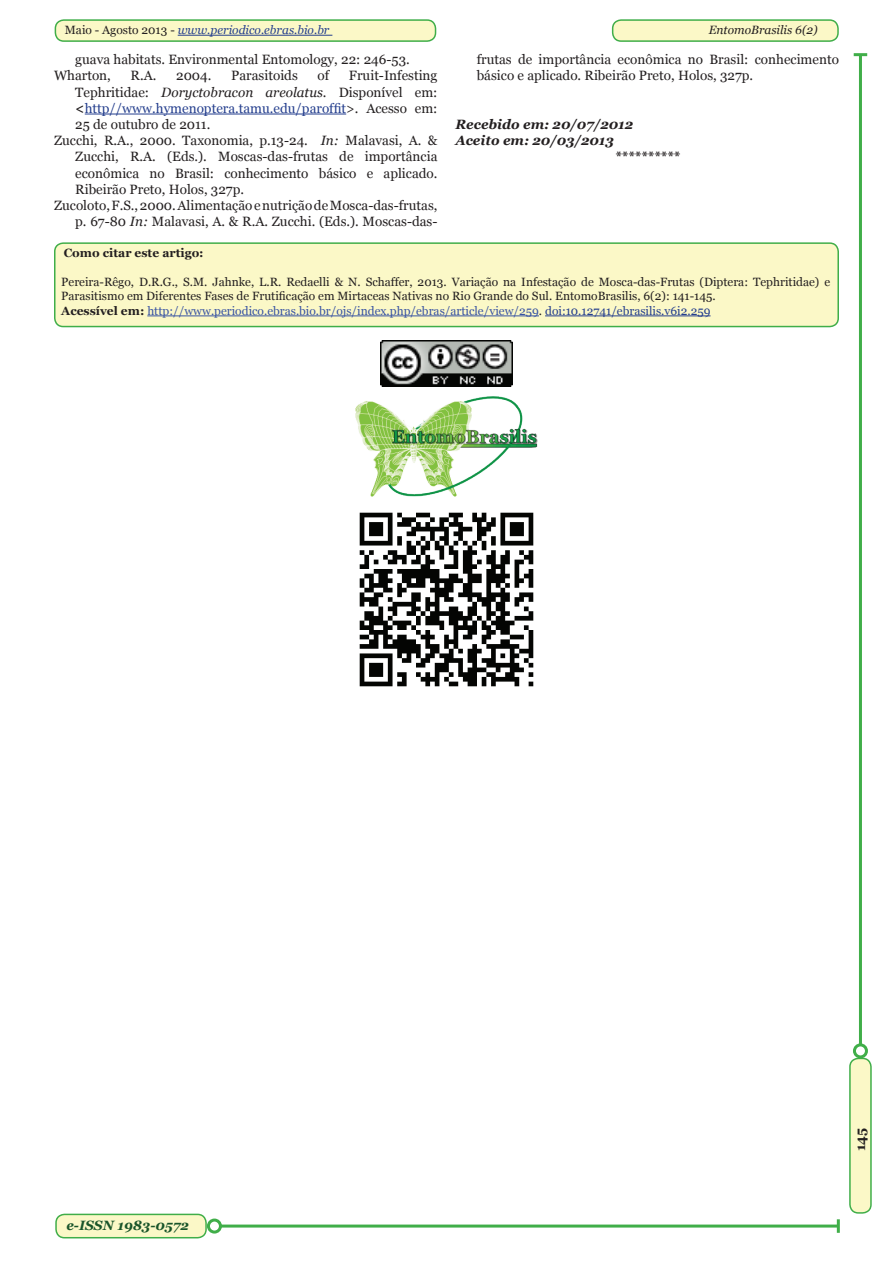
<style>
.page{position:relative;width:893px;height:1263px;background:#fff}
.page>*{position:absolute;margin:0;border:0;box-sizing:border-box;transform-origin:0 0}
.t1{font:13.5px/16.2px "Georgia";color:#231f20}
.t2{font:13.5px "Georgia";color:#253f8e}
.t3{font:italic 700 13.5px "Georgia";color:#231f20}
.t4{font:italic 700 13.5px "Georgia";color:#19552a}
.t5{font:700 13.5px "Georgia";color:#231f20}
.t6{font:12px/14.4px "Georgia";color:#231f20}
.t7{font:italic 12px "Georgia";color:#253f8e}
.t8{font:700 12px "Georgia";color:#231f20}
.t9{font:italic 12px "Georgia";color:#231f20}
.s1{font-style:normal;color:#231f20}
.s2{font-style:italic}
.s3{font-weight:700;color:#231f20}
.s4{color:#231f20}
.s5{font-weight:700}
.s6{color:#3853a3}
.s7{color:#253f8e}
</style>
<div class="page">
<div style="left:55px;top:20px;width:381px;height:21px;background:#fbf8c7;border-radius:9px"></div>
<hr style="left:178px;top:35px;width:154px;height:1px;background:#253f8e">
<div style="left:55px;top:19px;width:381px;height:23px;border:2px solid #40ae49;border-radius:9px"></div>
<div style="left:613px;top:20px;width:225px;height:21px;background:#fbf8c7;border-radius:9px"></div>
<div style="left:612px;top:19px;width:227px;height:23px;border:2px solid #40ae49;border-radius:9px"></div>
<div style="left:56px;top:1214px;width:150px;height:24px;background:#fbf8c7;border-radius:9px"></div>
<div style="left:55px;top:1214px;width:152px;height:24px;border:2px solid #40ae49;border-radius:9px"></div>
<div style="left:850px;top:1058px;width:21px;height:155px;background:#fbf8c7;border-radius:9px"></div>
<div style="left:849px;top:1058px;width:23px;height:156px;border:2px solid #40ae49;border-radius:9px"></div>
<hr style="left:859px;top:55px;width:3px;height:990px;background:#40ae49">
<div style="left:853px;top:1043px;width:15px;height:15px;border:3px solid #40ae49;border-radius:50%"></div>
<svg style="left:854px;top:53px;width:13px;height:3px"></svg>
<hr style="left:220px;top:1224px;width:618px;height:3px;background:#40ae49">
<hr style="left:837px;top:1219px;width:3px;height:14px;background:#40ae49">
<div style="left:207px;top:1218px;width:15px;height:15px;border:3px solid #40ae49;border-radius:50%"></div>
<hr style="left:85px;top:114px;width:261px;height:1px;background:#253f8e">
<img style="left:355px;top:397px;width:183px;height:99px">
<img style="left:380px;top:340px;width:132px;height:47px">
<img style="left:359px;top:512px;width:175px;height:175px">
<div style="left:55px;top:243px;width:783px;height:84px;background:#fbf8c7;border-radius:9px"></div>
<hr style="left:147px;top:316px;width:392px;height:1px;background:#3853a3">
<hr style="left:545px;top:316px;width:165px;height:1px;background:#253f8e">
<div style="left:54px;top:242px;width:785px;height:85px;border:2px solid #40ae49;border-radius:9px"></div>
<p class="t7" style="left:65px;top:22px;width:266px"><span class="s1">Maio - Agosto 2013 -</span> www.periodico.ebras.bio.br</p>
<p class="t9" style="left:709px;top:22px;width:111px">EntomoBrasilis 6(2)</p>
<p class="t1" style="left:54px;top:52px;width:357px;text-indent:21px">guava habitats. Environmental Entomology, 22: 246-53.<br>Wharton,</p>
<p class="t1" style="left:131px;top:68px;width:27px">R.A.</p>
<p class="t1" style="left:176px;top:68px;width:37px">2004.</p>
<p class="t1" style="left:231px;top:68px;width:68px">Parasitoids</p>
<p class="t1" style="left:318px;top:68px;width:13px">of</p>
<p class="t1" style="left:349px;top:68px;width:90px">Fruit-Infesting</p>
<p class="t1" style="left:75px;top:84px;width:364px">Tephritidae: <span class="s2">Doryctobracon areolatus</span>. Disponível em:</p>
<p class="t2" style="left:75px;top:100px;width:364px"><span class="s3">&lt;</span>http//www.hymenoptera.tamu.edu/paroffit<span class="s4">&gt;. Acesso em:</span></p>
<p class="t1" style="left:75px;top:117px;width:137px">25 de outubro de 2011.</p>
<p class="t1" style="left:54px;top:133px;width:385px">Zucchi, R.A., 2000. Taxonomia, p.13-24. <span class="s2">In:</span> Malavasi, A. &amp;</p>
<p class="t1" style="left:75px;top:149px;width:364px">Zucchi, R.A. (Eds.). Moscas-das-frutas de importância</p>
<p class="t1" style="left:75px;top:165px;width:364px">econômica no Brasil: conhecimento básico e aplicado.</p>
<p class="t1" style="left:75px;top:181px;width:170px">Ribeirão Preto, Holos, 327p.</p>
<p class="t1" style="left:54px;top:198px;width:385px">Zucoloto, F.S., 2000. Alimentação e nutrição de Mosca-das-frutas,</p>
<p class="t1" style="left:75px;top:214px;width:364px">p. 67-80 <span class="s2">In:</span> Malavasi, A. &amp; R.A. Zucchi. (Eds.). Moscas-das-</p>
<p class="t1" style="left:477px;top:52px;width:364px">frutas de importância econômica no Brasil: conhecimento básico e aplicado. Ribeirão Preto, Holos, 327p.</p>
<p class="t3" style="left:455px;top:116px;width:179px">Recebido em: 20/07/2012</p>
<p class="t3" style="left:455px;top:132px;width:160px">Aceito em: 20/03/2013</p>
<p class="t3" style="left:615px;top:148px;width:67px">**********</p>
<p class="t8" style="left:64px;top:245px;width:141px">Como citar este artigo:</p>
<p class="t6" style="left:61px;top:275px;width:770px">Pereira-Rêgo, D.R.G., S.M. Jahnke, L.R. Redaelli &amp; N. Schaffer, 2013. Variação na Infestação de Mosca-das-Frutas (Diptera: Tephritidae) e<br>Parasitismo em Diferentes Fases de Frutificação em Mirtaceas Nativas no Rio Grande do Sul. EntomoBrasilis, 6(2): 141-145.<br><span class="s5">Acessível em:</span> <span class="s6">http://www.periodico.ebras.bio.br/ojs/index.php/ebras/article/view/259</span>. <span class="s7">doi:10.12741/ebrasilis.v6i2.259</span></p>
<p class="t4" style="left:66px;top:1216px;width:124px">e-ISSN 1983-0572</p>
<p class="t5" style="left:852px;top:1151px;width:25px;rotate:-90deg">145</p>
</div>
